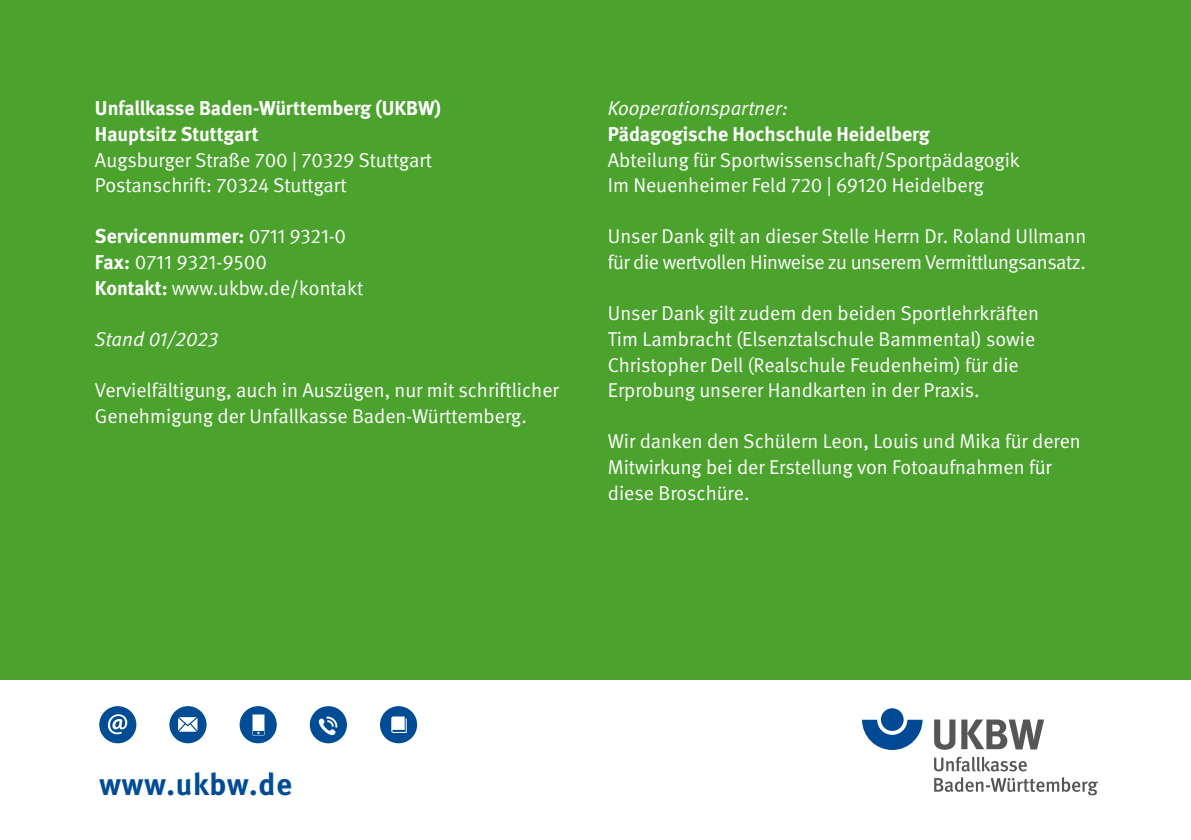
<style>
.page{position:relative;width:1191px;height:840px;background:#fff}
.page>*{position:absolute;margin:0;border:0;box-sizing:border-box;transform-origin:0 0}
.t1{font:700 30.8px "DGUV Meta";letter-spacing:.03em;color:#004c95}
._02_Fließtext_Fließtext{font:20px/25.6px "DGUV Meta";color:#fff}
._02_Fließtext_Fließtext-2{font:700 20px/25.6px "DGUV Meta";color:#fff}
._02_Fließtext_Fließtext-3{font:20px/25.6px "DGUV Meta";letter-spacing:-.02em;color:#fff}
._02_Fließtext_Fließtext-4{font:italic 20px "DGUV Meta";color:#fff}
.s1{font-weight:400}
.s2{font-weight:700}
.s3{font-weight:400;font-style:italic}
</style>
<div class="page">
<div style="left:0;top:0;width:1191px;height:678px;background:#4ba22d"></div>
<div style="left:881px;top:707px;width:22px;height:23px;background:#004994;border-radius:50%"></div>
<svg style="left:862px;top:719px;width:60px;height:30px"></svg>
<svg style="left:934px;top:756px;width:164px;height:39px"></svg>
<svg style="left:934px;top:719px;width:110px;height:30px"></svg>
<div style="left:380px;top:705px;width:37px;height:37px;background:#004c95;border-radius:50%"></div>
<svg style="left:391px;top:716px;width:16px;height:16px"></svg>
<div style="left:310px;top:705px;width:37px;height:37px;background:#004c95;border-radius:50%"></div>
<svg style="left:319px;top:716px;width:18px;height:18px"></svg>
<div style="left:169px;top:705px;width:37px;height:37px;background:#004c95;border-radius:50%"></div>
<svg style="left:178px;top:717px;width:19px;height:14px"></svg>
<div style="left:99px;top:705px;width:37px;height:37px;background:#004c95;border-radius:50%"></div>
<svg style="left:108px;top:714px;width:19px;height:19px"></svg>
<div style="left:240px;top:705px;width:37px;height:37px;background:#004c95;border-radius:50%"></div>
<svg style="left:252px;top:714px;width:13px;height:21px"></svg>
<p class="_02_Fließtext_Fließtext-2" style="left:95px;top:96px;width:347px">Unfallkasse Baden-Württemberg (UKBW)<br>Hauptsitz Stuttgart</p>
<p class="_02_Fließtext_Fließtext" style="left:95px;top:147px;width:339px">Augsburger Straße 700 | 70329 Stuttgart<br>Postanschrift: 70324 Stuttgart</p>
<p class="_02_Fließtext_Fließtext-2" style="left:95px;top:224px;width:253px">Servicennummer: <span class="s1">0711 9321-0</span></p>
<p class="_02_Fließtext_Fließtext" style="left:95px;top:250px;width:270px"><span class="s2">Fax:</span> 0711 9321-9500<br><span class="s2">Kontakt:</span> www.ukbw.de/kontakt</p>
<p class="_02_Fließtext_Fließtext-4" style="left:95px;top:327px;width:125px">Stand 01/2023</p>
<p class="_02_Fließtext_Fließtext" style="left:95px;top:378px;width:465px">Vervielfältigung, auch in Auszügen, nur mit schriftlicher<br>Genehmigung der Unfallkasse Baden-Württemberg.</p>
<p class="_02_Fließtext_Fließtext-2" style="left:608px;top:96px;width:323px"><span class="s3">Kooperationspartner:<br></span>Pädagogische Hochschule Heidelberg</p>
<p class="_02_Fließtext_Fließtext" style="left:608px;top:147px;width:414px">Abteilung für Sportwissenschaft/Sportpädagogik</p>
<p class="_02_Fließtext_Fließtext" style="left:608px;top:173px;width:377px">Im Neuenheimer Feld 720 | 69120 Heidelberg</p>
<p class="_02_Fließtext_Fließtext-3" style="left:608px;top:224px;width:480px">Unser Dank gilt an dieser Stelle Herrn Dr. Roland Ullmann für die wertvollen Hinweise zu unserem Vermittlungsansatz.</p>
<p class="_02_Fließtext_Fließtext" style="left:608px;top:301px;width:433px">Unser Dank gilt zudem den beiden Sportlehrkräften Tim Lambracht (Elsenztalschule Bammental) sowie Christopher Dell (Realschule Feudenheim) für die Erprobung unserer Handkarten in der Praxis.</p>
<p class="_02_Fließtext_Fließtext" style="left:608px;top:429px;width:474px">Wir danken den Schülern Leon, Louis und Mika für deren<br>Mitwirkung bei der Erstellung von Fotoaufnahmen für diese Broschüre.</p>
<p class="t1" style="left:99px;top:765px;width:194px">www.ukbw.de</p>
</div>
